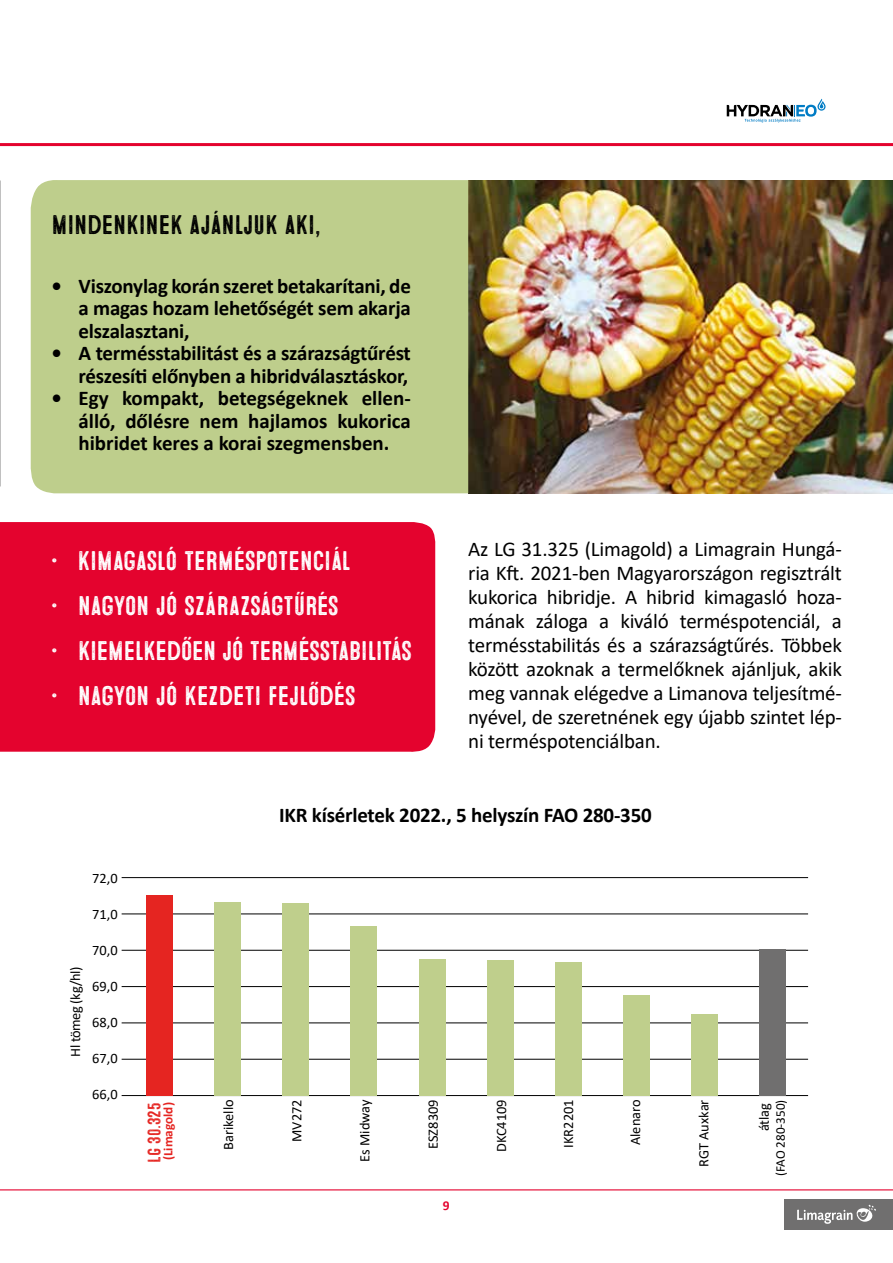
<style>
.page{position:relative;width:893px;height:1263px;background:#fff}
.page>*{position:absolute;margin:0;border:0;box-sizing:border-box;transform-origin:0 0}
.t1{font:27px "Microbrew Three";letter-spacing:-.02em;color:#fff}
.t2{font:27px "Microbrew Three";letter-spacing:-.01em;color:#000}
.t3{font:21px/24px "Calibri";letter-spacing:-.01em;color:#000;text-align:justify}
.t4{font:700 21px/22.5px "Calibri";letter-spacing:-.01em;color:#000;text-align:justify}
.t5{font:18px "Microbrew Three";color:#e52521}
.t6{font:14.4px "Calibri";color:#000}
.t7{font:14.4px "Calibri";letter-spacing:-.025em;color:#000}
.t8{font:700 13.5px "Calibri";color:#e4032e}
.t9{font:13.2px "Calibri";color:#000}
.t10{font:700 13.2px "Calibri";color:#e52521}
</style>
<div class="page">
<hr style="left:0;top:1189px;width:893px;height:1px;background:#e4032e">
<img style="left:468px;top:180px;width:425px;height:313px">
<div style="left:30px;top:180px;width:438px;height:313px;background:#bece8c"></div>
<hr style="left:0;top:143px;width:893px;height:3px;background:#e4032e">
<div style="left:784px;top:1199px;width:109px;height:31px;background:#706f6f"></div>
<svg style="left:797px;top:1205px;width:79px;height:19px"></svg>
<hr style="left:122px;top:1095px;width:686px;height:1px;background:#000">
<hr style="left:122px;top:1059px;width:686px;height:1px;background:#000">
<hr style="left:122px;top:1022px;width:686px;height:1px;background:#000">
<hr style="left:122px;top:986px;width:686px;height:1px;background:#000">
<hr style="left:122px;top:950px;width:686px;height:1px;background:#000">
<hr style="left:122px;top:877px;width:686px;height:1px;background:#000">
<hr style="left:122px;top:913px;width:686px;height:1px;background:#000">
<div style="left:215px;top:901px;width:26px;height:194px;background:#bfcf8c"></div>
<div style="left:283px;top:902px;width:26px;height:193px;background:#bfcf8c"></div>
<div style="left:351px;top:926px;width:26px;height:169px;background:#bfcf8c"></div>
<div style="left:419px;top:959px;width:26px;height:136px;background:#bfcf8c"></div>
<div style="left:487px;top:960px;width:26px;height:135px;background:#bfcf8c"></div>
<div style="left:555px;top:962px;width:26px;height:133px;background:#bfcf8c"></div>
<div style="left:623px;top:995px;width:26px;height:100px;background:#bfcf8c"></div>
<div style="left:691px;top:1014px;width:27px;height:81px;background:#bfcf8c"></div>
<div style="left:147px;top:895px;width:26px;height:200px;background:#e52521"></div>
<div style="left:759px;top:949px;width:27px;height:146px;background:#706f6f"></div>
<div style="left:0;top:522px;width:435px;height:230px;background:#e4032e"></div>
<svg style="left:726px;top:98px;width:100px;height:25px"></svg>
<p class="t2" style="left:52px;top:209px;width:271px">MINDENKINEK AJÁNLJUK AKI,</p>
<p class="t4" style="left:79px;top:274px;width:334px;text-indent:-27px">• Viszonylag korán szeret betakarítani, de a magas hozam lehetőségét sem akarja elszalasztani,</p>
<p class="t4" style="left:52px;top:341px;width:361px;text-align:right">• A termésstabilitást és a szárazságtűrést részesíti előnyben a hibridválasztáskor,</p>
<p class="t4" style="left:79px;top:386px;width:334px;text-indent:-27px">• Egy kompakt, betegségeknek ellen&shy;álló, dőlésre nem hajlamos kukorica hibridet keres a korai szegmensben.</p>
<p class="t1" style="left:51px;top:546px;width:301px">• KIMAGASLÓ TERMÉSPOTENCIÁL</p>
<p class="t1" style="left:51px;top:591px;width:290px">• NAGYON JÓ SZÁRAZSÁGTŰRÉS</p>
<p class="t1" style="left:51px;top:636px;width:363px">• KIEMELKEDŐEN JÓ TERMÉSSTABILITÁS</p>
<p class="t1" style="left:51px;top:681px;width:307px">• NAGYON JÓ KEZDETI FEJLŐDÉS</p>
<p class="t3" style="left:468px;top:536px;width:375px">Az LG 31.325 (Limagold) a Limagrain Hungá&shy;ria Kft. 2021-ben Magyarországon regisztrált kukorica hibridje. A hibrid kimagasló hoza&shy;mának záloga a kiváló terméspotenciál, a termésstabilitás és a szárazságtűrés. Többek között azoknak a termelőknek ajánljuk, akik meg vannak elégedve a Limanova teljesítmé&shy;nyével, de szeretnének egy újabb szintet lép&shy;ni terméspotenciálban.</p>
<p class="t7" style="left:65px;top:1057px;width:92px;rotate:-90deg">Hl tömeg (kg/hl)</p>
<p class="t6" style="left:92px;top:868px;width:27px">72,0</p>
<p class="t6" style="left:92px;top:904px;width:27px">71,0</p>
<p class="t6" style="left:92px;top:940px;width:27px">70,0</p>
<p class="t6" style="left:92px;top:976px;width:27px">69,0</p>
<p class="t6" style="left:92px;top:1012px;width:27px">68,0</p>
<p class="t6" style="left:92px;top:1048px;width:27px">67,0</p>
<p class="t6" style="left:92px;top:1085px;width:27px">66,0</p>
<p class="t4" style="left:279px;top:803px;width:374px">IKR kísérletek 2022., 5 helyszín FAO 280-350</p>
<p class="t5" style="left:144px;top:1163px;width:62px;rotate:-90deg">LG 30.325</p>
<p class="t10" style="left:159px;top:1160px;width:59px;rotate:-90deg">(Limagold)</p>
<p class="t6" style="left:355px;top:1162px;width:64px;rotate:-90deg">Es Midway</p>
<p class="t6" style="left:694px;top:1167px;width:69px;rotate:-90deg">RGT Auxkar</p>
<p class="t6" style="left:423px;top:1149px;width:51px;rotate:-90deg">ESZ8309</p>
<p class="t6" style="left:491px;top:1152px;width:54px;rotate:-90deg">DKC4109</p>
<p class="t6" style="left:625px;top:1145px;width:47px;rotate:-90deg">Alenaro</p>
<p class="t6" style="left:218px;top:1150px;width:52px;rotate:-90deg">Barikello</p>
<p class="t6" style="left:287px;top:1142px;width:44px;rotate:-90deg">MV272</p>
<p class="t6" style="left:754px;top:1131px;width:30px;rotate:-90deg">átlag</p>
<p class="t9" style="left:771px;top:1176px;width:78px;rotate:-90deg">(FAO 280-350)</p>
<p class="t6" style="left:558px;top:1148px;width:50px;rotate:-90deg">IKR2201</p>
<p class="t8" style="left:443px;top:1196px;width:8px">9</p>
</div>
